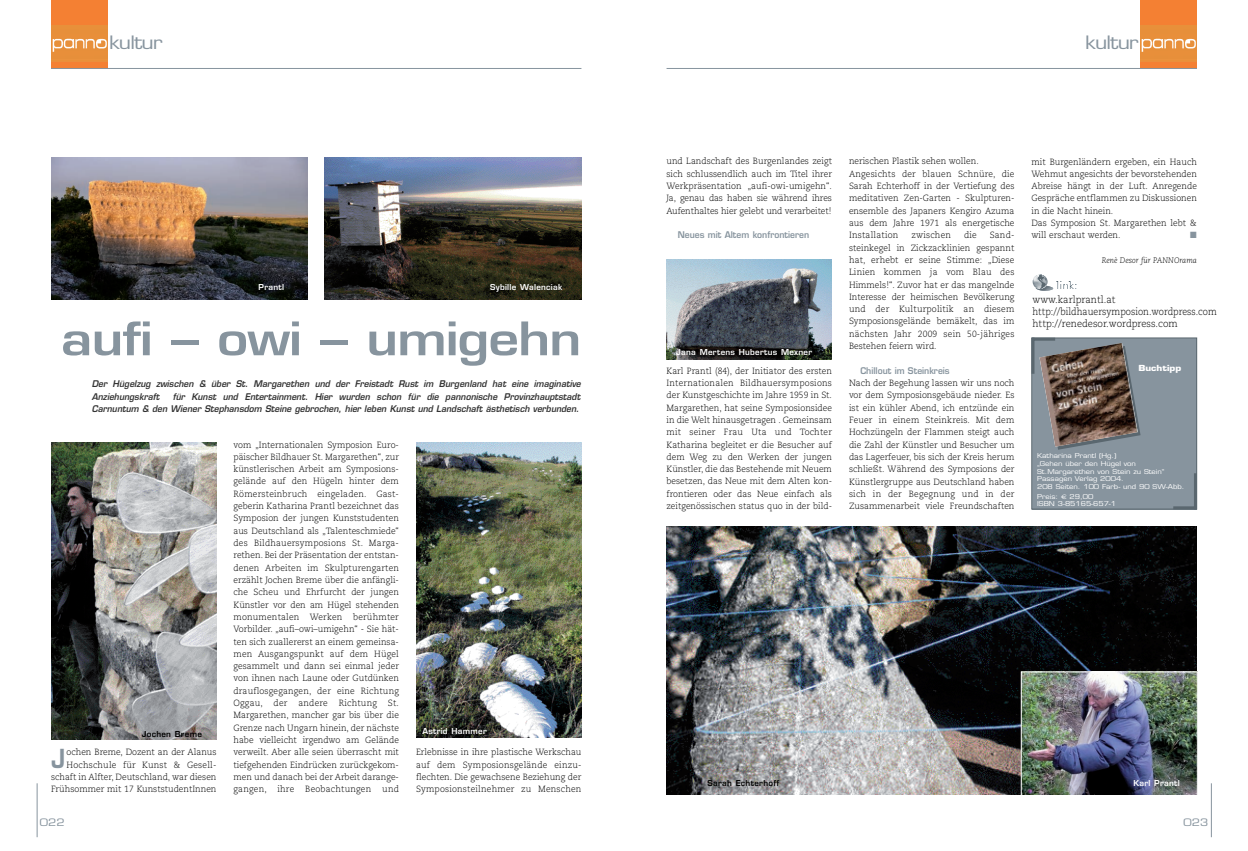
<style>
.page{position:relative;width:1248px;height:851px;background:#fff}
.page>*{position:absolute;margin:0;border:0;box-sizing:border-box;transform-origin:0 0}
.t1{font:600 45px "Eurostile";letter-spacing:-.02em;color:#87949e;scale:1.2 1}
.t2{font:600 25.6px "Eurostile";color:#87949e;scale:.95 1}
.t3{font:18px "Eurostile";letter-spacing:-.035em;color:#87949e;scale:1.2 1}
.t4{font:300 10px/12.2px "Caecilia";color:#000;scale:.95 1}
.t5{font:10px "Eurostile";color:#87949e;scale:1.2 1}
.t6{font:300 9px/12.3px "Caecilia";color:#000;text-align:justify;scale:.95 1}
.t7{font:italic 600 9px/12.3px "Eurostile";color:#333;scale:.95 1}
.t8{font:600 9px "Eurostile";color:#87949e;scale:.95 1}
.t9{font:300 9px "Caecilia";letter-spacing:.02em;color:#000;scale:.95 1}
.t10{font:9px "Zapf Dingbats";color:#87949e;scale:.95 1}
.t11{font:700 8.1px "Eurostile";color:#fff;scale:1.17 1}
.t12{font:600 8px "Eurostile";letter-spacing:.035em;color:#fff}
.t13{font:600 8px "Eurostile";letter-spacing:.035em;color:#000}
.t14{font:italic 300 8px "Caecilia";color:#000;scale:.95 1}
.t15{font:6.5px/7.8px "Eurostile";color:#fff;scale:1.17 1}
.s1{font-family:"Euro Sans"}
</style>
<div class="page">
<div style="left:1140px;top:0;width:56px;height:68px;background:#f48033"></div>
<img style="left:1140px;top:26px;width:56px;height:17px">
<img style="left:1140px;top:43px;width:56px;height:18px">
<hr style="left:1210px;top:783px;width:1px;height:54px;background:#87949e">
<div style="left:51px;top:0;width:57px;height:68px;background:#f48033"></div>
<img style="left:51px;top:26px;width:57px;height:17px">
<img style="left:51px;top:43px;width:57px;height:18px">
<hr style="left:37px;top:783px;width:1px;height:54px;background:#87949e">
<hr style="left:666px;top:68px;width:530px;height:1px;background:#87949e">
<hr style="left:51px;top:68px;width:530px;height:1px;background:#87949e">
<img style="left:1032px;top:274px;width:45px;height:17px">
<img style="left:51px;top:158px;width:257px;height:141px">
<img style="left:51px;top:443px;width:165px;height:296px">
<img style="left:416px;top:443px;width:165px;height:294px">
<img style="left:666px;top:260px;width:165px;height:100px">
<img style="left:666px;top:526px;width:530px;height:268px">
<img style="left:1022px;top:673px;width:173px;height:121px">
<div style="left:1020px;top:671px;width:177px;height:125px;border:1px solid #fff"></div>
<img style="left:325px;top:158px;width:256px;height:141px">
<div style="left:1031px;top:338px;width:165px;height:171px;background:#87949e"></div>
<div style="left:1031px;top:337px;width:165px;height:172px;border:1px solid #5a676f"></div>
<hr style="left:1031px;top:337px;width:24px;height:3px;background:#5a676f">
<hr style="left:1031px;top:337px;width:3px;height:37px;background:#5a676f">
<hr style="left:1173px;top:506px;width:23px;height:3px;background:#5a676f">
<hr style="left:1193px;top:473px;width:3px;height:36px;background:#5a676f">
<svg style="left:1055px;top:416px;width:85px;height:33px"></svg>
<img style="left:1039px;top:343px;width:98px;height:103px">
<h3 class="t3" style="left:109px;top:35px;width:46px">kultur</h3>
<p class="t12" style="left:258px;top:284px;width:27px">Prantl</p>
<p class="t12" style="left:490px;top:284px;width:74px">Sybille Walenciak</p>
<h1 class="t1" style="left:61px;top:321px;width:435px">aufi – owi – umigehn</h1>
<p class="t7" style="left:92px;top:379px;width:518px">Der Hügelzug zwischen &amp; über St. Margarethen und der Freistadt Rust im Burgenland hat eine imaginative<br>Anziehungskraft</p>
<p class="t7" style="left:92px;top:391px;width:517px;text-align:right">für Kunst und Entertainment. Hier wurden schon für die pannonische Provinzhauptstadt<br>Carnuntum &amp; den Wiener Stephansdom Steine gebrochen, hier leben Kunst und Landschaft ästhetisch verbunden.</p>
<p class="t6" style="left:233px;top:439px;width:176px">vom „Internationalen Symposion Euro&shy;päischer Bildhauer St. Margarethen“, zur künstlerischen Arbeit am Symposions&shy;gelände auf den Hügeln hinter dem Römersteinbruch eingeladen. Gast&shy;geberin Katharina Prantl bezeichnet das Symposion der jungen Kunststudenten aus Deutschland als „Talenteschmiede“ des Bildhauersymposions St. Marga&shy;rethen. Bei der Präsentation der entstan&shy;denen Arbeiten im Skulpturengarten erzählt Jochen Breme über die anfängli&shy;che Scheu und Ehrfurcht der jungen Künstler vor den am Hügel stehenden monumentalen Werken berühmter Vorbilder. „aufi–owi–umigehn“ - Sie hät&shy;ten sich zuallererst an einem gemeinsa&shy;men Ausgangspunkt auf dem Hügel gesammelt und dann sei einmal jeder von ihnen nach Laune oder Gutdünken drauflosgegangen, der eine Richtung Oggau, der andere Richtung St.<br>Margarethen, mancher gar bis über die Grenze nach Ungarn hinein, der nächste habe vielleicht irgendwo am Gelände verweilt. Aber alle seien überrascht mit tiefgehenden Eindrücken zurückgekom&shy;men und danach bei der Arbeit darange&shy;gangen, ihre Beobachtungen und</p>
<p class="t13" style="left:142px;top:730px;width:62px">Jochen Breme</p>
<p class="t12" style="left:422px;top:728px;width:66px">Astrid Hammer</p>
<p class="t6" style="left:51px;top:746px;width:176px;text-align:right">ochen Breme, Dozent an der Alanus Hochschule für Kunst &amp; Gesell&shy;schaft in Alfter, Deutschland, war diesen Frühsommer mit 17 KunststudentInnen</p>
<p class="t6" style="left:416px;top:746px;width:176px">Erlebnisse in ihre plastische Werkschau auf dem Symposionsgelände einzu&shy;flechten. Die gewachsene Beziehung der Symposionsteilnehmer zu Menschen</p>
<h2 class="t2" style="left:51px;top:748px;width:16px">J</h2>
<p class="t5" style="left:40px;top:818px;width:22px">022</p>
<h3 class="t3" style="left:1085px;top:35px;width:46px">kultur</h3>
<p class="t6" style="left:666px;top:156px;width:176px">und Landschaft des Burgenlandes zeigt sich schlussendlich auch im Titel ihrer Werkpräsentation „aufi-owi-umigehn“.<br>Ja, genau das haben sie während ihres Aufenthaltes hier gelebt und verarbeitet!</p>
<p class="t8" style="left:677px;top:231px;width:140px">Neues mit Altem konfrontieren</p>
<p class="t12" style="left:676px;top:348px;width:137px">Jana Mertens Hubertus Mexner</p>
<p class="t6" style="left:666px;top:365px;width:176px">Karl Prantl (84), der Initiator des ersten Internationalen Bildhauersymposions der Kunstgeschichte im Jahre 1959 in St.<br>Margarethen, hat seine Symposionsidee in die Welt hinausgetragen . Gemeinsam mit seiner Frau Uta und Tochter Katharina begleitet er die Besucher auf dem Weg zu den Werken der jungen Künstler, die das Bestehende mit Neuem besetzen, das Neue mit dem Alten kon&shy;frontieren oder das Neue einfach als zeitgenössischen status quo in der bild-</p>
<p class="t6" style="left:849px;top:156px;width:176px;text-align:left">nerischen Plastik sehen wollen.<br>Angesichts der blauen Schnüre, die Sarah Echterhoff in der Vertiefung des meditativen Zen-Garten - Skulpturen&shy;ensemble des Japaners Kengiro Azuma aus dem Jahre 1971 als energetische Installation</p>
<p class="t9" style="left:911px;top:231px;width:43px">zwischen</p>
<p class="t6" style="left:963px;top:230px;width:15px">die</p>
<p class="t6" style="left:849px;top:230px;width:176px;text-indent:141px">Sand&shy;steinkegel in Zickzacklinien gespannt hat, erhebt er seine Stimme: „Diese Linien kommen ja vom Blau des Himmels!“. Zuvor hat er das mangelnde Interesse der heimischen Bevölkerung und der Kulturpolitik an diesem Symposionsgelände bemäkelt, das im nächsten Jahr 2009 sein 50-jähriges Bestehen feiern wird.</p>
<p class="t8" style="left:860px;top:367px;width:96px">Chillout im Steinkreis</p>
<p class="t6" style="left:849px;top:377px;width:176px">Nach der Begehung lassen wir uns noch vor dem Symposionsgebäude nieder. Es ist ein kühler Abend, ich entzünde ein Feuer in einem Steinkreis. Mit dem Hochzüngeln der Flammen steigt auch die Zahl der Künstler und Besucher um das Lagerfeuer, bis sich der Kreis herum schließt. Während des Symposions der Künstlergruppe aus Deutschland haben sich in der Begegnung und in der Zusammenarbeit viele Freundschaften</p>
<p class="t6" style="left:1031px;top:156px;width:176px;text-align:left">mit Burgenländern ergeben, ein Hauch Wehmut angesichts der bevorstehenden Abreise hängt in der Luft. Anregende Gespräche entflammen zu Diskussionen in die Nacht hinein.<br>Das Symposion St. Margarethen lebt &amp; will erschaut werden.</p>
<p class="t10" style="left:1189px;top:231px;width:8px">■</p>
<p class="t14" style="left:1101px;top:257px;width:101px">Renè Desor für PANNOrama</p>
<p class="t4" style="left:1032px;top:294px;width:195px">www.karlprantl.at http://bildhauersymposion.wordpress.com http://renedesor.wordpress.com</p>
<p class="t11" style="left:1138px;top:365px;width:38px">Buchtipp</p>
<p class="t15" style="left:1037px;top:452px;width:127px">Katharina Prantl (Hg.)<br>„Gehen über den Hügel von<br>St.Margarethen von Stein zu Stein“<br>Passagen Verlag 2004.<br>208 Seiten. 100 Farb- und 90 SW-Abb.</p>
<p class="t15" style="left:1037px;top:493px;width:69px">Preis: <span class="s1">€</span> 29,00<br>ISBN 3-85165-657-1</p>
<p class="t13" style="left:707px;top:779px;width:73px">Sarah Echterhoff</p>
<p class="t12" style="left:1133px;top:779px;width:48px">Karl Prantl</p>
<p class="t5" style="left:1183px;top:818px;width:22px">023</p>
</div>
